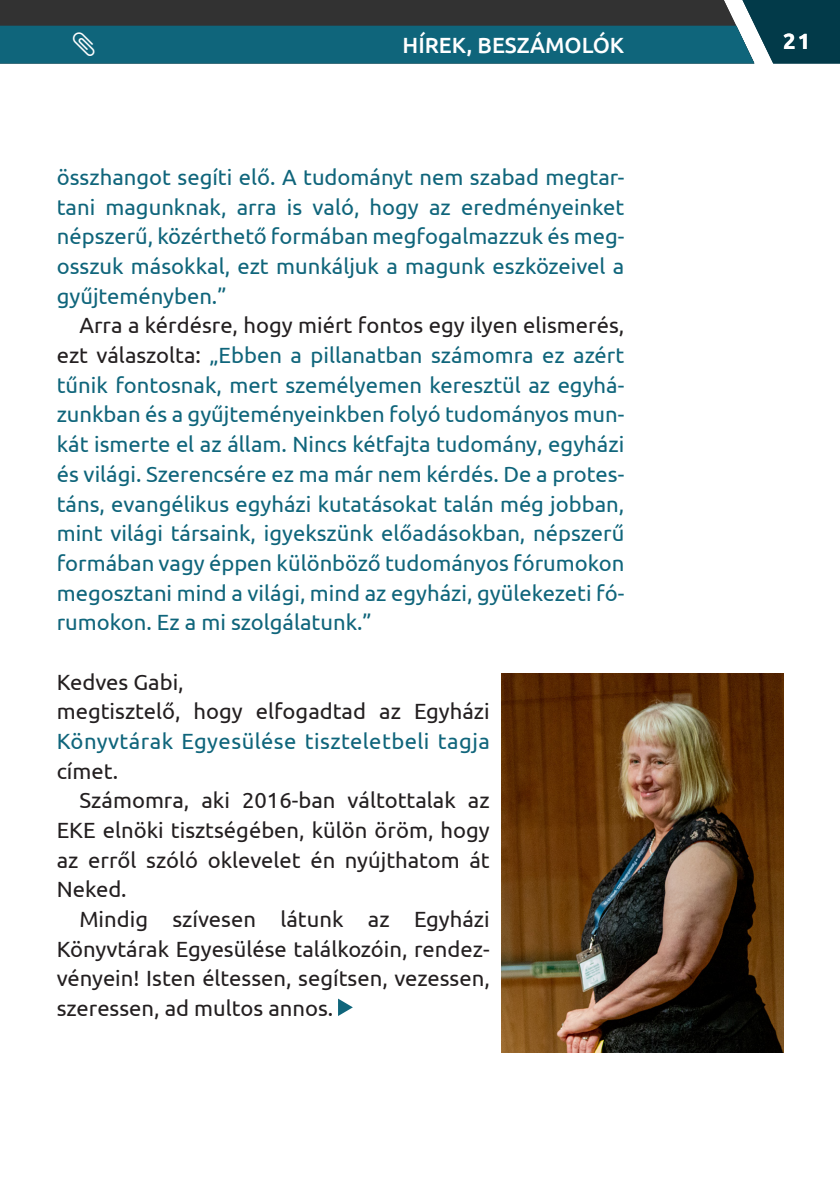
<style>
.page{position:relative;width:840px;height:1191px;background:#fff}
.page>*{position:absolute;margin:0;border:0;box-sizing:border-box;transform-origin:0 0}
.EKE_alap{font:22px/29.6px "Ubuntu";color:#0f657b;text-align:justify}
.EKE_alap-2{font:22px/29.6px "Ubuntu";color:#231f20;text-align:justify}
.Eke_alap_bekezdesnel{font:22px/29.6px "Ubuntu";letter-spacing:.02em;color:#231f20;text-align:justify}
.t1{font:500 22px "Ubuntu";color:#fff}
.Eke_alap_bekezdesnel-2{font:22px "Ubuntu";color:#231f20}
.t2{font:700 22px "Ubuntu";color:#fff}
.s1{color:#231f20}
.s2{color:#0f657b}
</style>
<div class="page">
<svg style="left:338px;top:998px;width:14px;height:18px"></svg>
<img style="left:501px;top:673px;width:281px;height:380px">
<svg style="left:0;top:0;width:839px;height:63px;background:#1f525f"></svg>
<p class="t1" style="left:402px;top:31px;width:223px">HÍREK, BESZÁMOLÓK</p>
<p class="EKE_alap" style="left:57px;top:162px;width:568px">összhangot segíti elő. A tudományt nem szabad megtar&shy;tani magunknak, arra is való, hogy az eredményeinket népszerű, közérthető formában megfogalmazzuk és meg&shy;osszuk másokkal, ezt munkáljuk a magunk eszközeivel a gyűjteményben.”</p>
<p class="EKE_alap" style="left:57px;top:310px;width:568px;text-indent:23px"><span class="s1">Arra a kérdésre, hogy miért fontos egy ilyen elismerés, ezt válaszolta:</span> „Ebben a pillanatban számomra ez azért tűnik fontosnak, mert személyemen keresztül az egyhá&shy;zunkban és a gyűjteményeinkben folyó tudományos mun&shy;kát ismerte el az állam. Nincs kétfajta tudomány, egyházi és világi. Szerencsére ez ma már nem kérdés. De a protes&shy;táns, evangélikus egyházi kutatásokat talán még jobban, mint világi társaink, igyekszünk előadásokban, népszerű formában vagy éppen különböző tudományos fórumokon megosztani mind a világi, mind az egyházi, gyülekezeti fó&shy;rumokon. Ez a mi szolgálatunk.”</p>
<p class="Eke_alap_bekezdesnel-2" style="left:57px;top:668px;width:128px">Kedves Gabi,</p>
<p class="Eke_alap_bekezdesnel" style="left:57px;top:696px;width:434px">megtisztelő, hogy elfogadtad az Egyházi <span class="s2">Könyvtárak Egyesülése tiszteletbeli tagja </span>címet.</p>
<p class="EKE_alap-2" style="left:57px;top:785px;width:434px;text-indent:23px">Számomra, aki 2016-ban váltottalak az EKE elnöki tisztségében, külön öröm, hogy az erről szóló oklevelet én nyújthatom át Neked.</p>
<p class="EKE_alap-2" style="left:57px;top:903px;width:434px;text-indent:23px">Mindig szívesen látunk az Egyházi Könyvtárak Egyesülése találkozóin, rendez&shy;vényein! Isten éltessen, segítsen, vezessen, szeressen, ad multos annos.</p>
<p class="t2" style="left:782px;top:28px;width:28px">21</p>
</div>
